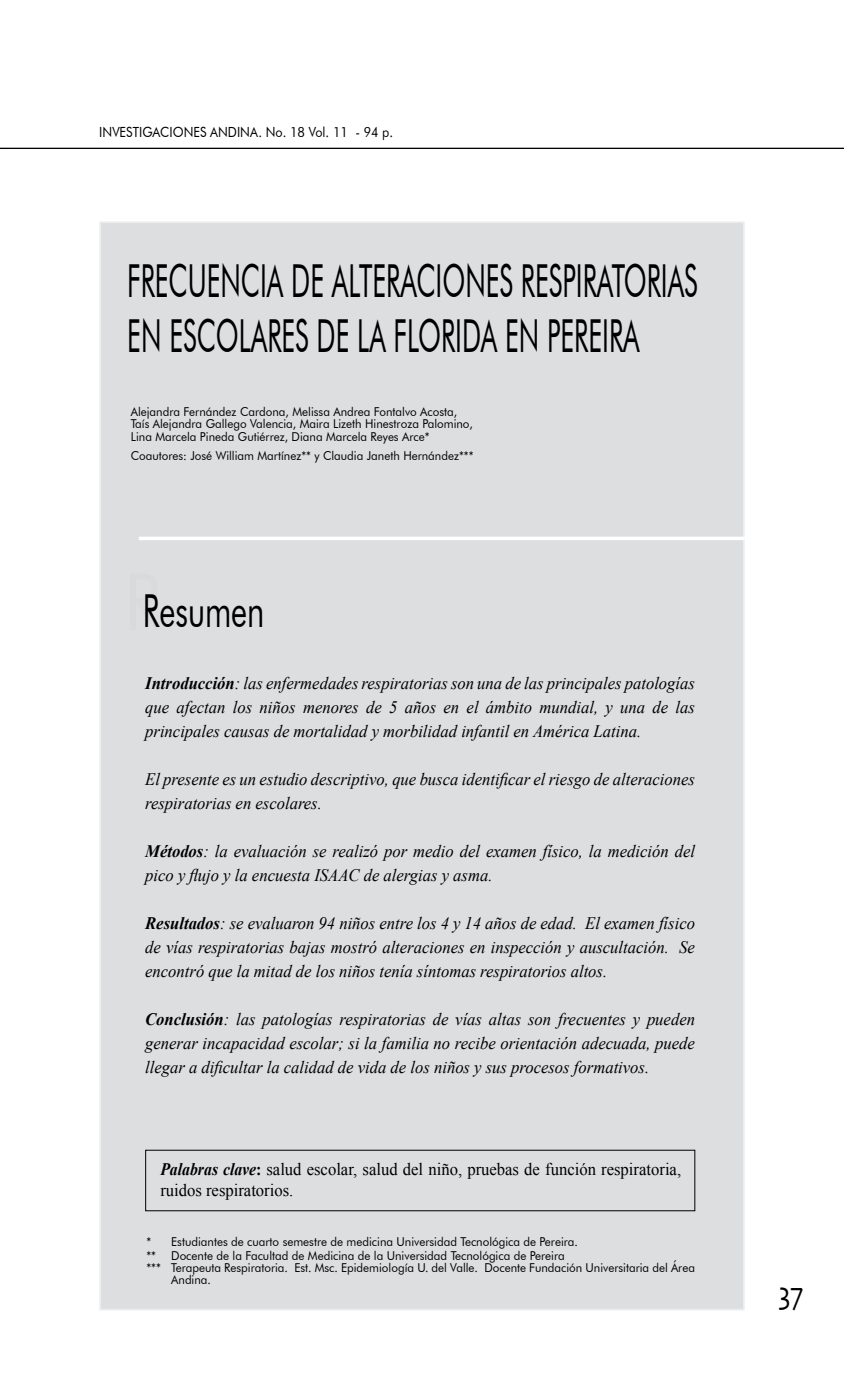
<style>
.page{position:relative;width:844px;height:1385px;background:#fff}
.page>*{position:absolute;margin:0;border:0;box-sizing:border-box;transform-origin:0 0}
.t1{font:45.5px "Futura BT";color:#000;scale:.58 1}
.t2{font:45.5px "Futura BT";color:#000;scale:.68 1}
.t3{font:35px "Skia";color:#000;scale:.75 1}
.t4{font:italic 17.5px/24px "Times New Roman";color:#000;text-align:justify;scale:.95 1}
.t5{font:17.5px/21px "Times New Roman";color:#000;scale:.95 1}
.t6{font:14px "Futura BT";color:#000;scale:.9 1}
.t7{font:12.25px/12.2px "Futura BT";color:#000;scale:.95 1}
.s1{font-size:78.75px;color:#d9dadb}
.s2{font-weight:700}
.s3{font-weight:700;font-style:italic}
</style>
<div class="page">
<div style="left:100px;top:222px;width:643px;height:1087px;background:#dddedf"></div>
<hr style="left:0;top:148px;width:843px;height:1px;background:#000">
<svg style="left:139px;top:536px;width:605px;height:4px;fill:#fff"></svg>
<p class="t6" style="left:99px;top:123px;width:328px">INVESTIGACIONES ANDINA. No. 18 Vol. 11 - 94 p.</p>
<h1 class="t1" style="left:127px;top:253px;width:164px">Frecuencia</h1>
<h1 class="t1" style="left:291px;top:253px;width:145px">de alteraciones</h1>
<h1 class="t1" style="left:521px;top:253px;width:119px">respiratorias</h1>
<h1 class="t1" style="left:127px;top:308px;width:529px">enescolares deLa Florida</h1>
<h1 class="t1" style="left:505px;top:308px;width:96px">en Pereira</h1>
<p class="t7" style="left:131px;top:405px;width:362px">Alejandra Fernández Cardona, Melissa Andrea Fontalvo Acosta,<br>Taís Alejandra Gallego Valencia, Maira Lizeth Hinestroza Palomino,<br>Lina Marcela Pineda Gutiérrez, Diana Marcela Reyes Arce*</p>
<p class="t7" style="left:131px;top:449px;width:362px">Coautores: José William Martínez** y Claudia Janeth Hernández***</p>
<h1 class="t2" style="left:124px;top:583px;width:208px"><span class="s1">R</span>Resumen</h1>
<p class="t4" style="left:145px;top:671px;width:580px"><span class="s2">Introducción</span>: las enfermedades respiratorias son una de las principales patologías que afectan los niños menores de 5 años en el ámbito mundial, y una de las principales causas de mortalidad y morbilidad infantil en América Latina.</p>
<p class="t4" style="left:145px;top:767px;width:580px">El presente es un estudio descriptivo, que busca identificar el riesgo de alteraciones respiratorias en escolares.</p>
<p class="t4" style="left:145px;top:839px;width:580px"><span class="s2">Métodos</span>: la evaluación se realizó por medio del examen físico, la medición del pico y flujo y la encuesta ISAAC de alergias y asma.</p>
<p class="t4" style="left:145px;top:910px;width:580px"><span class="s2">Resultados</span>: se evaluaron 94 niños entre los 4 y 14 años de edad. El examen físico de vías respiratorias bajas mostró alteraciones en inspección y auscultación. Se encontró que la mitad de los niños tenía síntomas respiratorios altos.</p>
<p class="t4" style="left:145px;top:1006px;width:580px"><span class="s2">Conclusión</span>: las patologías respiratorias de vías altas son frecuentes y pueden generar incapacidad escolar; si la familia no recibe orientación adecuada, puede llegar a dificultar la calidad de vida de los niños y sus procesos formativos.</p>
<p class="t5" style="left:160px;top:1158px;width:549px"><span class="s3">Palabras clave</span><span class="s2">:</span> salud escolar, salud del niño, pruebas de función respiratoria, ruidos respiratorios.</p>
<p class="t7" style="left:146px;top:1233px;width:455px;line-height:14px">* Estudiantes de cuarto semestre de medicina U niversidad Tecnológica de Pereira. ** Docente de la Facultad de Medicina de la U niversidad Tecnológica de Pereira</p>
<p class="t7" style="left:171px;top:1260px;width:552px;text-indent:-25px">*** Terapeuta Respiratoria. Est. Msc. Epidemiología U. del Valle. Docente Fundación U niversitaria del Área<br>Andina.</p>
<h2 class="t3" style="left:778px;top:1272px;width:35px">37</h2>
</div>
